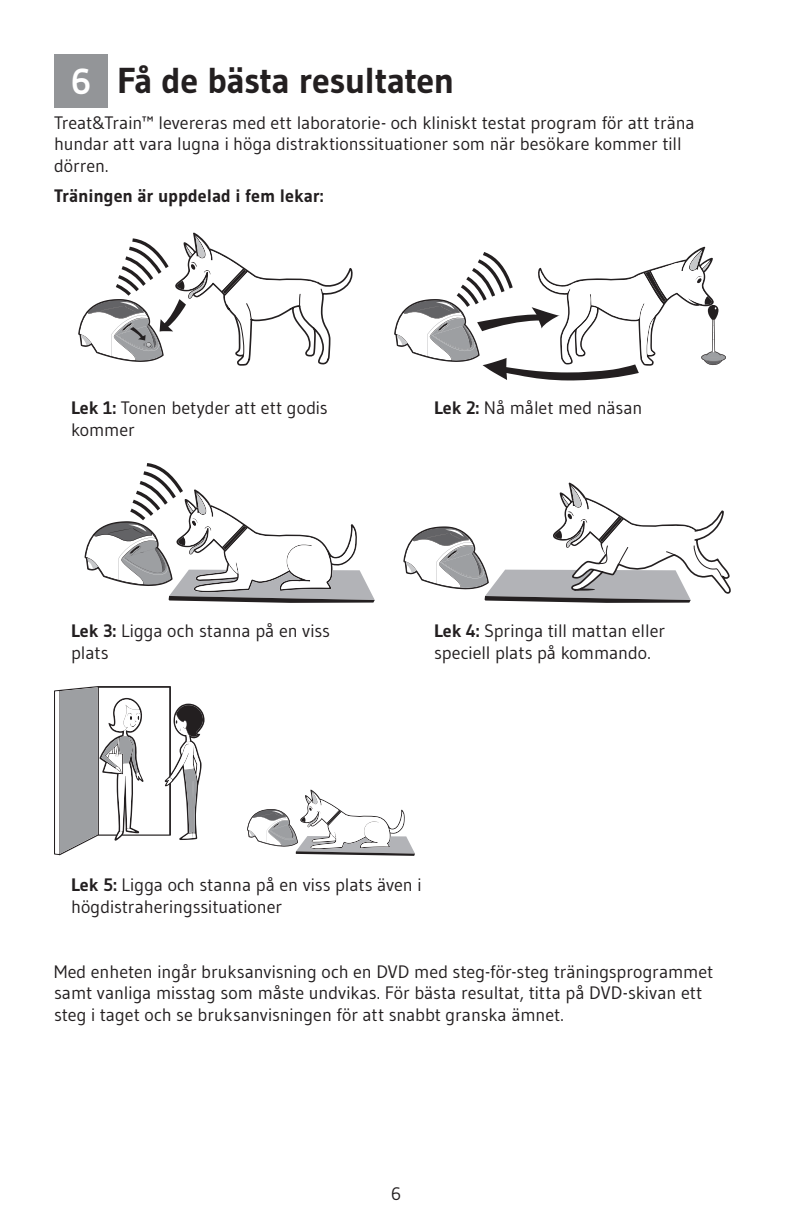
<style>
.page{position:relative;width:792px;height:1224px;background:#fff}
.page>*{position:absolute;margin:0;border:0;box-sizing:border-box;transform-origin:0 0}
.t1{font:700 36px "Gudea";letter-spacing:-.015em;color:#231f20}
.t2{font:700 36px "Gudea";color:#fff}
.t3{font:18px/21.6px "Gudea";letter-spacing:-.005em;color:#231f20}
.t4{font:700 18px "Gudea";color:#231f20}
.s1{font-weight:700}
</style>
<div class="page">
<div style="left:54px;top:54px;width:54px;height:54px;background:#939598"></div>
<svg style="left:54px;top:463px;width:677px;height:393px"></svg>
<svg style="left:394px;top:247px;width:332px;height:134px"></svg>
<svg style="left:78px;top:233px;width:275px;height:133px"></svg>
<p class="t1" style="left:117px;top:58px;width:339px">Få de bästa resultaten</p>
<p class="t3" style="left:54px;top:111px;width:642px">Treat&amp;Train™ levereras med ett laboratorie- och kliniskt testat program för att träna hundar att vara lugna i höga distraktionssituationer som när besökare kommer till dörren.</p>
<p class="t4" style="left:54px;top:185px;width:271px">Träningen är uppdelad i fem lekar:</p>
<p class="t2" style="left:70px;top:59px;width:22px">6</p>
<p class="t3" style="left:71px;top:396px;width:258px"><span class="s1">Lek 1:</span> Tonen betyder att ett godis kommer</p>
<p class="t3" style="left:434px;top:396px;width:210px"><span class="s1">Lek 2:</span> Nå målet med näsan</p>
<p class="t3" style="left:71px;top:620px;width:261px"><span class="s1">Lek 3:</span> Ligga och stanna på en viss plats</p>
<p class="t3" style="left:434px;top:620px;width:233px"><span class="s1">Lek 4:</span> Springa till mattan eller speciell plats på kommando.</p>
<p class="t3" style="left:71px;top:874px;width:352px"><span class="s1">Lek 5:</span> Ligga och stanna på en viss plats även i högdistraheringssituationer</p>
<p class="t3" style="left:54px;top:960px;width:661px">Med enheten ingår bruksanvisning och en DVD med steg-för-steg träningsprogrammet samt vanliga misstag som måste undvikas. För bästa resultat, titta på DVD-skivan ett steg i taget och se bruksanvisningen för att snabbt granska ämnet.</p>
<p class="t3" style="left:391px;top:1183px;width:12px">6</p>
</div>
